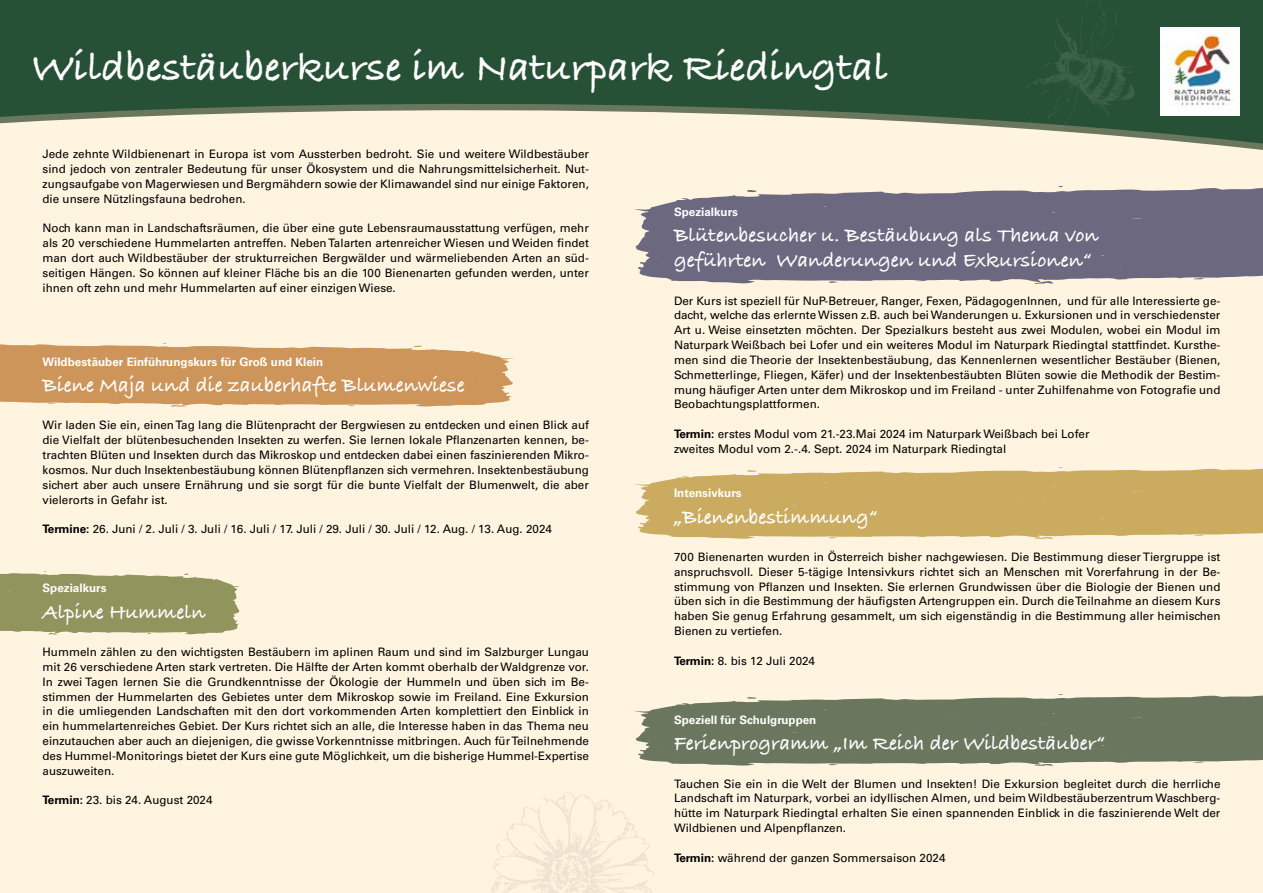
<style>
.page{position:relative;width:1263px;height:893px;background:#fff4e0}
.page>*{position:absolute;margin:0;border:0;box-sizing:border-box;transform-origin:0 0}
.t1{font:700 42.3px "Bradley Hand ITCTT";color:#fff}
.t2{font:700 21.15px/25.3px "Bradley Hand ITCTT";color:#fff}
.t3{font:11.7px/14.9px "Univers LT Std";color:#000;text-align:justify}
.t4{font:700 11.7px "Univers LT Std";color:#fff}
.s1{font-weight:700}
</style>
<div class="page">
<svg style="left:634px;top:187px;width:629px;height:97px;background:#7d788b"></svg>
<svg style="left:829px;top:281px;width:10px;height:2px"></svg>
<svg style="left:1193px;top:278px;width:11px;height:2px"></svg>
<svg style="left:1034px;top:281px;width:19px;height:3px"></svg>
<svg style="left:634px;top:468px;width:629px;height:71px;background:#d0b36f"></svg>
<svg style="left:829px;top:537px;width:10px;height:2px"></svg>
<svg style="left:1034px;top:537px;width:19px;height:2px"></svg>
<svg style="left:634px;top:695px;width:629px;height:71px;background:#7b856d"></svg>
<svg style="left:1034px;top:763px;width:19px;height:3px"></svg>
<svg style="left:0;top:343px;width:514px;height:64px;background:#d3a16b"></svg>
<svg style="left:0;top:571px;width:240px;height:64px;background:#9fa06e"></svg>
<svg style="left:0;top:0;width:1263px;height:150px"></svg>
<svg style="left:1026px;top:0;width:110px;height:135px;background:#30573d"></svg>
<img style="left:1161px;top:27px;width:79px;height:89px">
<svg style="left:491px;top:792px;width:163px;height:101px"></svg>
<h1 class="t1" style="left:32px;top:35px;width:857px">Wildbestäuberkurse im Naturpark Riedingtal</h1>
<p class="t3" style="left:43px;top:147px;width:548px">Jede zehnte Wildbienenart in Europa ist vom Aussterben bedroht. Sie und weitere Wildbestäuber sind jedoch von zentraler Bedeutung für unser Ökosystem und die Nahrungsmittelsicherheit. Nut&shy;zungsaufgabe von Magerwiesen und Bergmähdern sowie der Klimawandel sind nur einige Faktoren, die unsere Nützlingsfauna bedrohen.</p>
<p class="t3" style="left:43px;top:221px;width:548px">Noch kann man in Landschaftsräumen, die über eine gute Lebensraumausstattung verfügen, mehr als 20 verschiedene Hummelarten antreffen. Neben Talarten artenreicher Wiesen und Weiden findet man dort auch Wildbestäuber der strukturreichen Bergwälder und wärmeliebenden Arten an süd&shy;seitigen Hängen. So können auf kleiner Fläche bis an die 100 Bienenarten gefunden werden, unter ihnen oft zehn und mehr Hummelarten auf einer einzigen Wiese.</p>
<p class="t4" style="left:43px;top:355px;width:282px">Wildbestäuber Einführungskurs für Groß und Klein</p>
<h2 class="t2" style="left:43px;top:372px;width:424px">Biene Maja und die zauberhafte Blumenwiese</h2>
<p class="t3" style="left:43px;top:418px;width:548px">Wir laden Sie ein, einen Tag lang die Blütenpracht der Bergwiesen zu entdecken und einen Blick auf die Vielfalt der blütenbesuchenden Insekten zu werfen. Sie lernen lokale Pflanzenarten kennen, be&shy;trachten Blüten und Insekten durch das Mikroskop und entdecken dabei einen faszinierenden Mikro&shy;kosmos. Nur duch Insektenbestäubung können Blütenpflanzen sich vermehren. Insektenbestäubung sichert aber auch unsere Ernährung und sie sorgt für die bunte Vielfalt der Blumenwelt, die aber vielerorts in Gefahr ist.</p>
<p class="t3" style="left:43px;top:522px;width:511px"><span class="s1">Termine:</span> 26. Juni / 2. Juli / 3. Juli / 16. Juli / 17. Juli / 29. Juli / 30. Juli / 12. Aug. / 13. Aug. 2024</p>
<p class="t4" style="left:43px;top:581px;width:66px">Spezialkurs</p>
<h2 class="t2" style="left:43px;top:598px;width:165px">Alpine Hummeln</h2>
<p class="t3" style="left:43px;top:644px;width:548px">Hummeln zählen zu den wichtigsten Bestäubern im aplinen Raum und sind im Salzburger Lungau mit 26 verschiedene Arten stark vertreten. Die Hälfte der Arten kommt oberhalb der Waldgrenze vor.<br>In zwei Tagen lernen Sie die Grundkenntnisse der Ökologie der Hummeln und üben sich im Be&shy;stimmen der Hummelarten des Gebietes unter dem Mikroskop sowie im Freiland. Eine Exkursion in die umliegenden Landschaften mit den dort vorkommenden Arten komplettiert den Einblick in ein hummelartenreiches Gebiet. Der Kurs richtet sich an alle, die Interesse haben in das Thema neu einzutauchen aber auch an diejenigen, die gwisse Vorkenntnisse mitbringen. Auch für Teilnehmende des Hummel-Monitorings bietet der Kurs eine gute Möglichkeit, um die bisherige Hummel-Expertise auszuweiten.</p>
<p class="t3" style="left:43px;top:793px;width:172px"><span class="s1">Termin:</span> 23. bis 24. August 2024</p>
<p class="t4" style="left:674px;top:205px;width:66px">Spezialkurs</p>
<h2 class="t2" style="left:674px;top:222px;width:426px">Blütenbesucher u. Bestäubung als Thema von geführten Wanderungen und Exkursionen“</h2>
<p class="t3" style="left:674px;top:293px;width:548px">Der Kurs ist speziell für NuP-Betreuer, Ranger, Fexen, PädagogenInnen, und für alle Interessierte ge&shy;dacht, welche das erlernte Wissen z.B. auch bei Wanderungen u. Exkursionen und in verschiedenster Art u. Weise einsetzten möchten. Der Spezialkurs besteht aus zwei Modulen, wobei ein Modul im Naturpark Weißbach bei Lofer und ein weiteres Modul im Naturpark Riedingtal stattfindet. Kursthe&shy;men sind die Theorie der Insektenbestäubung, das Kennenlernen wesentlicher Bestäuber (Bienen, Schmetterlinge, Fliegen, Käfer) und der Insektenbestäubten Blüten sowie die Methodik der Bestim&shy;mung häufiger Arten unter dem Mikroskop und im Freiland - unter Zuhilfenahme von Fotografie und Beobachtungsplattformen.</p>
<p class="t3" style="left:674px;top:426px;width:417px"><span class="s1">Termin:</span> erstes Modul vom 21.-23.Mai 2024 im Naturpark Weißbach bei Lofer zweites Modul vom 2.-.4. Sept. 2024 im Naturpark Riedingtal</p>
<p class="t4" style="left:674px;top:486px;width:69px">Intensivkurs</p>
<h2 class="t2" style="left:674px;top:503px;width:205px">„Bienenbestimmung“</h2>
<p class="t3" style="left:674px;top:549px;width:548px">700 Bienenarten wurden in Österreich bisher nachgewiesen. Die Bestimmung dieser Tiergruppe ist anspruchsvoll. Dieser 5-tägige Intensivkurs richtet sich an Menschen mit Vorerfahrung in der Be&shy;stimmung von Pflanzen und Insekten. Sie erlernen Grundwissen über die Biologie der Bienen und üben sich in die Bestimmung der häufigsten Artengruppen ein. Durch die Teilnahme an diesem Kurs haben Sie genug Erfahrung gesammelt, um sich eigenständig in die Bestimmung aller heimischen Bienen zu vertiefen.</p>
<p class="t3" style="left:674px;top:653px;width:143px"><span class="s1">Termin:</span> 8. bis 12 Juli 2024</p>
<p class="t4" style="left:674px;top:713px;width:144px">Speziell für Schulgruppen</p>
<h2 class="t2" style="left:674px;top:730px;width:432px">Ferienprogramm „Im Reich der Wildbestäuber“</h2>
<p class="t3" style="left:674px;top:776px;width:548px">Tauchen Sie ein in die Welt der Blumen und Insekten! Die Exkursion begleitet durch die herrliche Landschaft im Naturpark, vorbei an idyllischen Almen, und beim Wildbestäuberzentrum Waschberg&shy;hütte im Naturpark Riedingtal erhalten Sie einen spannenden Einblick in die faszinierende Welt der Wildbienen und Alpenpflanzen.</p>
<p class="t3" style="left:674px;top:850px;width:273px"><span class="s1">Termin:</span> während der ganzen Sommersaison 2024</p>
</div>
